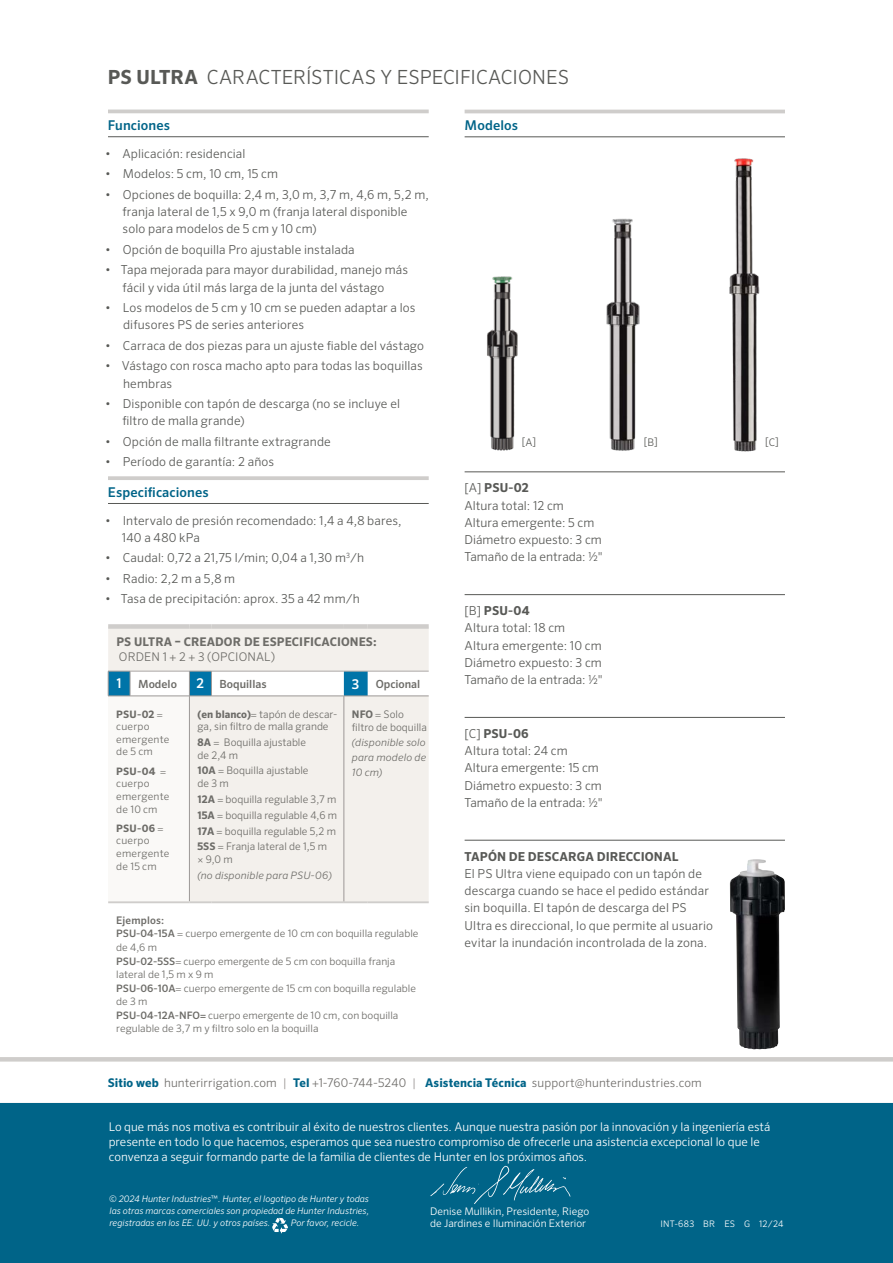
<style>
.page{position:relative;width:893px;height:1263px;background:#fff}
.page>*{position:absolute;margin:0;border:0;box-sizing:border-box;transform-origin:0 0}
.t1{font:300 19.5px "Sero Pro";color:#585956}
.t2{font:500 13.5px "Sero Pro";letter-spacing:.005em;color:#006488}
.t3{font:300 12.3px/17.2px "Sero Pro";letter-spacing:.01em;color:#585956}
.t4{font:700 12.3px "Sero Pro";letter-spacing:.005em;color:#585956}
.t5{font:300 12px/15px "Sero Pro";color:#fff}
.t6{font:300 12px "Sero Pro";letter-spacing:.01em;color:#716f6c}
.t7{font:700 12px "Sero Pro";letter-spacing:.01em;color:#6d6c68}
.t8{font:300 12px "Sero Pro";letter-spacing:.01em;color:#6d6c68}
.t9{font:500 11.25px "Sero Pro";color:#6d6c68}
.t10{font:300 10.5px/12.6px "Sero Pro";color:#6d6c68}
.t11{font:300 10.5px/12px "Sero Pro";color:#fff}
.t12{font:300 10.5px "Sero Pro";color:#585956}
.t13{font:500 10.5px "Sero Pro";letter-spacing:.015em;color:#6d6c68}
.t14{font:300 10.35px/13.5px "Sero Pro";color:#6d6c68}
.t15{font:300 10.35px/12.6px "Sero Pro";letter-spacing:.02em;color:#6d6c68}
.t16{font:italic 300 10.35px/15px "Sero Pro";letter-spacing:.015em;color:#6d6c68;text-align:justify}
.t17{font:italic 300 9px/12px "Sero Pro";color:#fff;text-align:justify}
.t18{font:300 9px "Sero Pro";letter-spacing:.025em;color:#fff}
.s1{font-weight:700}
.s2{font-size:13.5px;color:#fff}
.s3{font-size:10.5px}
.s4{font-weight:500}
.s5{font-weight:700;color:#006488}
.s6{color:#9c9896}
.s7{font-style:normal}
</style>
<div class="page">
<hr style="left:0;top:1057px;width:893px;height:4px;background:#cfcdcb">
<div style="left:0;top:1103px;width:893px;height:160px;background:#006488"></div>
<svg style="left:272px;top:1218px;width:16px;height:15px"></svg>
<svg style="left:430px;top:1165px;width:141px;height:39px"></svg>
<hr style="left:108px;top:110px;width:321px;height:3px;background:#cfcdcb">
<hr style="left:108px;top:136px;width:321px;height:1px;background:#585956">
<svg style="left:108px;top:476px;width:321px;height:4px"></svg>
<hr style="left:108px;top:503px;width:321px;height:1px;background:#585956">
<hr style="left:465px;top:110px;width:320px;height:3px;background:#cfcdcb">
<hr style="left:465px;top:137px;width:320px;height:1px;background:#585956">
<hr style="left:465px;top:472px;width:320px;height:1px;background:#585956">
<hr style="left:465px;top:594px;width:320px;height:1px;background:#585956">
<hr style="left:465px;top:717px;width:320px;height:1px;background:#585956">
<img style="left:729px;top:158px;width:31px;height:294px">
<img style="left:606px;top:218px;width:34px;height:233px">
<img style="left:487px;top:276px;width:31px;height:175px">
<hr style="left:465px;top:840px;width:320px;height:1px;background:#585956">
<img style="left:730px;top:859px;width:55px;height:190px">
<div style="left:108px;top:629px;width:321px;height:272px;background:#f3f0ec"></div>
<div style="left:108px;top:696px;width:81px;height:206px;background:#faf9f7"></div>
<div style="left:108px;top:624px;width:22px;height:5px;background:#cfcdcb"></div>
<div style="left:130px;top:624px;width:59px;height:5px;background:#cfcdcb"></div>
<div style="left:189px;top:624px;width:22px;height:5px;background:#cfcdcb"></div>
<div style="left:211px;top:624px;width:133px;height:5px;background:#cfcdcb"></div>
<div style="left:344px;top:624px;width:24px;height:5px;background:#cfcdcb"></div>
<div style="left:368px;top:624px;width:61px;height:5px;background:#cfcdcb"></div>
<hr style="left:368px;top:671px;width:61px;height:1px;background:#aca9a7">
<hr style="left:189px;top:696px;width:1px;height:205px;background:#9c9896">
<hr style="left:108px;top:901px;width:22px;height:2px;background:#cfcdcb">
<hr style="left:130px;top:901px;width:59px;height:2px;background:#cfcdcb">
<hr style="left:189px;top:901px;width:22px;height:2px;background:#cfcdcb">
<hr style="left:211px;top:901px;width:133px;height:2px;background:#cfcdcb">
<hr style="left:344px;top:901px;width:24px;height:2px;background:#cfcdcb">
<hr style="left:368px;top:901px;width:61px;height:2px;background:#cfcdcb">
<hr style="left:368px;top:696px;width:61px;height:1px;background:#9c9896">
<hr style="left:344px;top:696px;width:1px;height:205px;background:#9c9896">
<svg style="left:108px;top:671px;width:260px;height:26px"></svg>
<h1 class="t1" style="left:108px;top:66px;width:463px"><span class="s1">PS ULTRA</span> CARACTERÍSTICAS Y ESPECIFICACIONES</h1>
<p class="t2" style="left:108px;top:117px;width:64px">Funciones</p>
<p class="t3" style="left:105px;top:145px;width:142px">• Aplicación: residencial</p>
<p class="t3" style="left:105px;top:165px;width:174px">• Modelos: 5 cm, 10 cm, 15 cm</p>
<p class="t3" style="left:122px;top:186px;width:308px;text-indent:-17px">• Opciones de boquilla: 2,4 m, 3,0 m, 3,7 m, 4,6 m, 5,2 m, franja lateral de 1,5 x 9,0 m (franja lateral disponible solo para modelos de 5 cm y 10 cm)</p>
<p class="t3" style="left:105px;top:241px;width:251px">• Opción de boquilla Pro ajustable instalada</p>
<p class="t3" style="left:105px;top:261px;width:304px;text-align:center">• Tapa mejorada para mayor durabilidad, manejo más fácil y vida útil más larga de la junta del vástago</p>
<p class="t3" style="left:123px;top:299px;width:294px;text-indent:-18px">• Los modelos de 5 cm y 10 cm se pueden adaptar a los difusores PS de series anteriores</p>
<p class="t3" style="left:105px;top:337px;width:320px">• Carraca de dos piezas para un ajuste fiable del vástago</p>
<p class="t3" style="left:123px;top:357px;width:301px;text-indent:-18px">• Vástago con rosca macho apto para todas las boquillas hembras</p>
<p class="t3" style="left:122px;top:395px;width:279px;text-indent:-17px">• Disponible con tapón de descarga (no se incluye el filtro de malla grande)</p>
<p class="t3" style="left:105px;top:433px;width:227px">• Opción de malla filtrante extragrande</p>
<p class="t3" style="left:105px;top:453px;width:170px">• Período de garantía: 2 años</p>
<p class="t2" style="left:108px;top:484px;width:102px">Especificaciones</p>
<p class="t3" style="left:122px;top:511px;width:281px;text-indent:-17px">• Intervalo de presión recomendado: 1,4 a 4,8 bares,<br>140 a 480 kPa</p>
<p class="t3" style="left:105px;top:549px;width:261px">• Caudal: 0,72 a 21,75 l/min; 0,04 a 1,30 m<sup>3</sup>/h</p>
<p class="t3" style="left:105px;top:570px;width:131px">• Radio: 2,2 m a 5,8 m</p>
<p class="t3" style="left:105px;top:590px;width:256px">• Tasa de precipitación: aprox. 35 a 42 mm/h</p>
<p class="t2" style="left:465px;top:117px;width:55px">Modelos</p>
<p class="t12" style="left:522px;top:435px;width:16px">[A]</p>
<p class="t12" style="left:644px;top:435px;width:16px">[B]</p>
<p class="t12" style="left:765px;top:435px;width:15px">[C]</p>
<p class="t3" style="left:465px;top:479px;width:140px">[A] <span class="s1">PSU-02<br></span>Altura total: 12 cm<br>Altura emergente: 5 cm<br>Diámetro expuesto: 3 cm<br>Tamaño de la entrada: ½"</p>
<p class="t3" style="left:465px;top:602px;width:140px">[B] <span class="s1">PSU-04<br></span>Altura total: 18 cm<br>Altura emergente: 10 cm<br>Diámetro expuesto: 3 cm<br>Tamaño de la entrada: ½"</p>
<p class="t7" style="left:116px;top:635px;width:262px">PS ULTRA – CREADOR DE ESPECIFICACIONES:</p>
<p class="t8" style="left:119px;top:649px;width:158px">ORDEN 1 + 2 + 3 (OPCIONAL)</p>
<p class="t9" style="left:117px;top:677px;width:62px"><span class="s2">1</span> Modelo</p>
<p class="t9" style="left:197px;top:677px;width:71px"><span class="s2">2</span> Boquillas</p>
<p class="t9" style="left:352px;top:677px;width:70px"><span class="s2">3</span> Opcional</p>
<p class="t14" style="left:116px;top:707px;width:55px;line-height:12.6px"><span class="s1">PSU-02</span> = cuerpo emergente de 5 cm</p>
<p class="t15" style="left:116px;top:765px;width:55px"><span class="s1">PSU-04</span> = cuerpo emergente de 10 cm</p>
<p class="t15" style="left:116px;top:822px;width:55px"><span class="s1">PSU-06</span> = cuerpo emergente de 15 cm</p>
<p class="t10" style="left:198px;top:707px;width:141px"><span class="s1">(en blanco)</span>= tapón de descar&shy;ga, sin filtro de malla grande</p>
<p class="t10" style="left:198px;top:736px;width:110px"><span class="s1">8A</span> = Boquilla ajustable de 2,4 m</p>
<p class="t10" style="left:198px;top:764px;width:113px"><span class="s1">10A</span> = Boquilla ajustable de 3 m</p>
<p class="t10" style="left:198px;top:791px;width:141px;line-height:15.9px;text-align:justify"><span class="s1">12A</span> = boquilla regulable 3,7 m <span class="s1">15A</span> = boquilla regulable 4,6 m <span class="s1">17A</span> = boquilla regulable 5,2 m <span class="s1">5SS</span> = Franja lateral de 1,5 m</p>
<p class="t10" style="left:198px;top:853px;width:37px">× 9,0 m</p>
<p class="t16" style="left:198px;top:868px;width:136px">(no disponible para PSU-06)</p>
<p class="t10" style="left:352px;top:707px;width:77px;line-height:13.5px"><span class="s1">NFO</span> = Solo filtro de boquilla</p>
<p class="t16" style="left:352px;top:735px;width:76px">(disponible solo para modelo de 10 cm<span class="s3">)</span></p>
<p class="t3" style="left:465px;top:725px;width:140px">[C] <span class="s1">PSU-06<br></span>Altura total: 24 cm<br>Altura emergente: 15 cm<br>Diámetro expuesto: 3 cm<br>Tamaño de la entrada: ½"</p>
<p class="t4" style="left:465px;top:849px;width:215px">TAPÓN DE DESCARGA DIRECCIONAL</p>
<p class="t3" style="left:465px;top:865px;width:250px">El PS Ultra viene equipado con un tapón de descarga cuando se hace el pedido estándar sin boquilla. El tapón de descarga del PS Ultra es direccional, lo que permite al usuario evitar la inundación incontrolada de la zona.</p>
<p class="t13" style="left:116px;top:914px;width:49px">Ejemplos:</p>
<p class="t14" style="left:116px;top:927px;width:304px"><span class="s4">PSU-04-15A</span> = cuerpo emergente de 10 cm con boquilla regulable de 4,6 m<br><span class="s4">PSU-02-5SS</span>= cuerpo emergente de 5 cm con boquilla franja lateral de <span class="s3">1,5</span> m x 9 m<br><span class="s4">PSU-06-10A</span>= cuerpo emergente de 15 cm con boquilla regulable de 3 m<br><span class="s4">PSU-04-12A-NFO=</span> cuerpo emergente de 10 cm, con boquilla regulable de 3,7 m y filtro solo en la boquilla</p>
<p class="t6" style="left:108px;top:1076px;width:595px"><span class="s5">Sitio web</span> hunterirrigation.com <span class="s6">|</span> <span class="s5">Tel</span> +1-760-744-5240 <span class="s6">|</span> <span class="s5">Asistencia Técnica</span> support@hunterindustries.com</p>
<p class="t5" style="left:109px;top:1119px;width:663px">Lo que más nos motiva es contribuir al éxito de nuestros clientes. Aunque nuestra pasión por la innovación y la ingeniería está presente en todo lo que hacemos, esperamos que sea nuestro compromiso de ofrecerle una asistencia excepcional lo que le convenza a seguir formando parte de la familia de clientes de Hunter en los próximos años.</p>
<p class="t17" style="left:109px;top:1193px;width:261px">© 2024 Hunter Industries<span class="s7">™.</span> Hunter, el logotipo de Hunter y todas las otras marcas comerciales son propiedad de Hunter Industries, registradas en los EE. UU. y otros países.</p>
<p class="t17" style="left:291px;top:1217px;width:70px">Por favor, recicle.</p>
<p class="t11" style="left:430px;top:1205px;width:161px">Denise Mullikin, Presidente, Riego de Jardines e Iluminación Exterior</p>
<p class="t18" style="left:660px;top:1218px;width:125px">INT-683 BR ES G 12/24</p>
</div>
